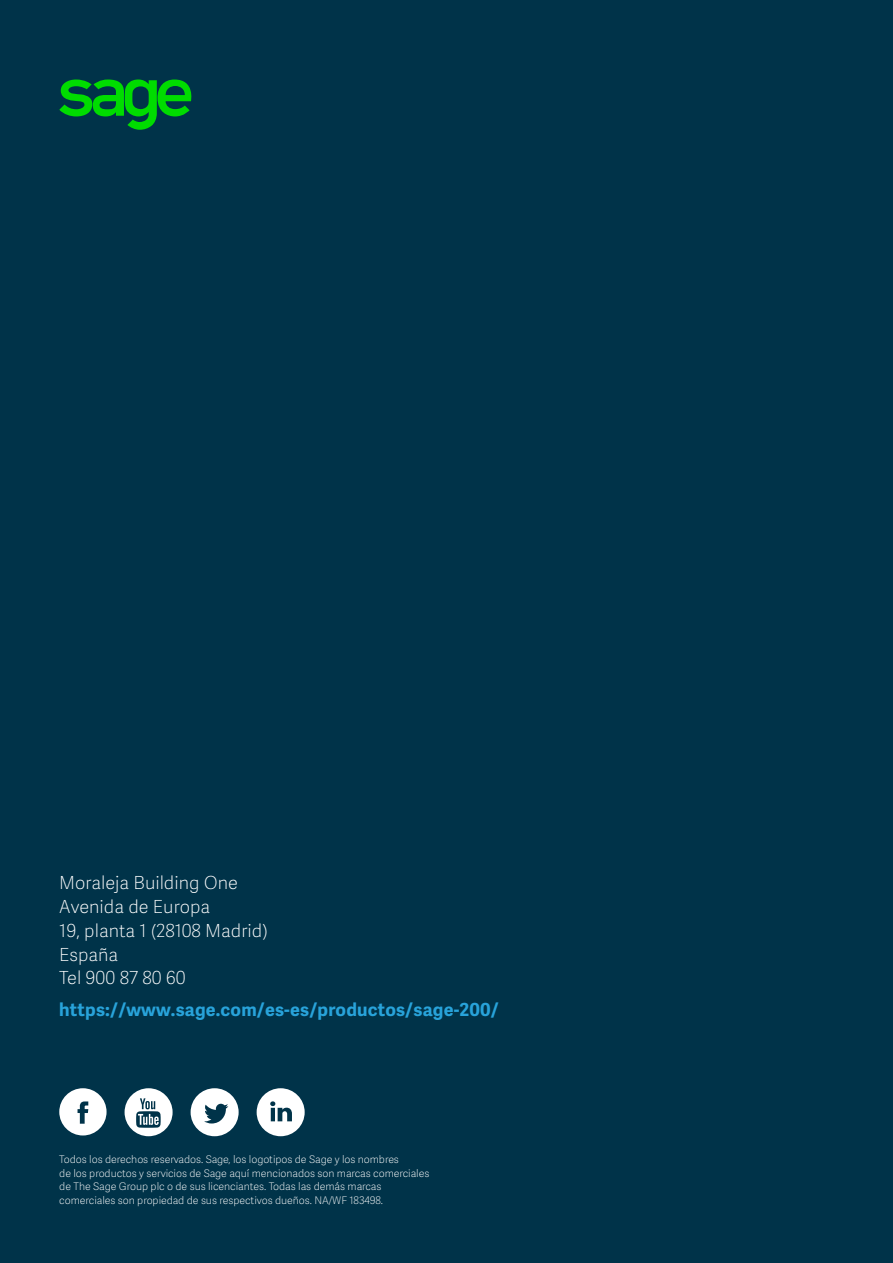
<style>
.page{position:relative;width:893px;height:1263px;background:#fff}
.page>*{position:absolute;margin:0;border:0;box-sizing:border-box;transform-origin:0 0}
.t1{font:18px/23.9px "Adelle Sans SAGE Th";color:#fff}
.t2{font:700 18px "Adelle Sans SAGE";letter-spacing:.01em;color:#28a3da}
.t3{font:10.5px/13.5px "Adelle Sans SAGE Th";letter-spacing:-.005em;color:#fff}
</style>
<div class="page">
<div style="left:0;top:0;width:892px;height:1263px;background:#003349"></div>
<svg style="left:59px;top:79px;width:133px;height:51px"></svg>
<svg style="left:59px;top:1088px;width:47px;height:48px"></svg>
<svg style="left:124px;top:1088px;width:48px;height:48px"></svg>
<svg style="left:190px;top:1088px;width:48px;height:48px"></svg>
<svg style="left:256px;top:1088px;width:48px;height:48px"></svg>
<h1 class="t1" style="left:59px;top:870px;width:209px">Moraleja Building One<br>Avenida de Europa<br>19, planta 1 (28108 Madrid)<br>España<br>Tel 900 87 80 60</h1>
<h1 class="t2" style="left:59px;top:996px;width:441px">https://www.sage.com/es-es/productos/sage-200/</h1>
<p class="t3" style="left:59px;top:1152px;width:371px">Todos los derechos reservados. Sage, los logotipos de Sage y los nombres<br>de los productos y servicios de Sage aquí mencionados son marcas comerciales de The Sage Group plc o de sus licenciantes. Todas las demás marcas comerciales son propiedad de sus respectivos dueños. NA/WF 183498.</p>
</div>
